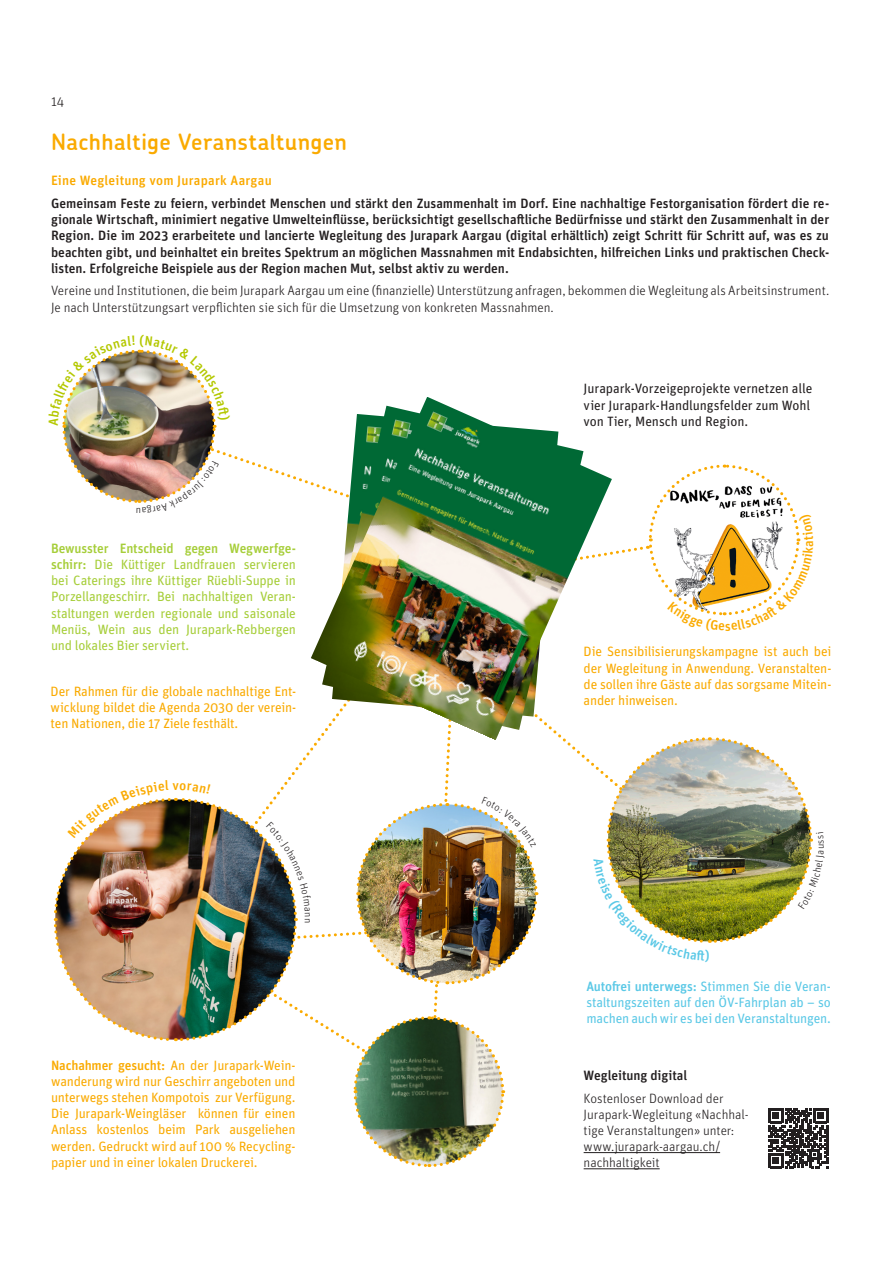
<style>
.page{position:relative;width:893px;height:1263px;background:#fff}
.page>*{position:absolute;margin:0;border:0;box-sizing:border-box;transform-origin:0 0}
._01_ZWISCHENTITEL_Unit{font:600 22.5px "Chevin";letter-spacing:.02em;color:#faaa00}
._01_LAUFTEXT_Unit{font:500 13.5px/16.2px "Unit OT";letter-spacing:-.005em;color:#231f20;text-align:justify}
._01_LAUFTEXT_Unit-2{font:13.5px/16.2px "Unit OT";letter-spacing:-.015em;color:#faaa00;text-align:justify}
._01_LAUFTEXT_Unit-3{font:300 13.5px/16.2px "Unit OT";letter-spacing:-.005em;color:#231f20}
._00_RÜCKSEITE_Unit{font:13.5px/16.2px "Unit OT";letter-spacing:-.015em;color:#a6ce39;text-align:justify}
._01_LAUFTEXT_Unit-4{font:13.5px/16.2px "Unit OT";letter-spacing:-.015em;color:#5ac8e6;text-align:justify}
._01_LAUFTEXT_Unit-5{font:13.5px/16.2px "Unit OT";letter-spacing:-.005em;color:#231f20}
._01_ZWISCHENTITEL_Unit-2{font:500 13.5px "Unit OT";letter-spacing:.015em;color:#faaa00}
.t1{font:300 10.5px "Unit OT";color:#231f20}
.s1{font-weight:500}
</style>
<div class="page">
<img style="left:318px;top:631px;width:227px;height:10px">
<hr style="left:584px;top:1168px;width:76px;height:1px;background:#231f20">
<img style="left:62px;top:349px;width:739px;height:282px">
<img style="left:53px;top:641px;width:775px;height:527px">
<p class="_01_LAUFTEXT_Unit-3" style="left:51px;top:94px;width:15px">14</p>
<p class="_01_ZWISCHENTITEL_Unit" style="left:51px;top:128px;width:298px">Nachhaltige Veranstaltungen</p>
<p class="_01_ZWISCHENTITEL_Unit-2" style="left:51px;top:172px;width:222px">Eine Wegleitung vom Jurapark Aargau</p>
<p class="_01_LAUFTEXT_Unit" style="left:51px;top:195px;width:780px">Gemeinsam Feste zu feiern, verbindet Menschen und stärkt den Zusammenhalt im Dorf. Eine nachhaltige Festorganisation fördert die re&shy;gionale Wirtschaft, minimiert negative Umwelteinflüsse, berücksichtigt gesellschaftliche Bedürfnisse und stärkt den Zusammenhalt in der Region. Die im 2023 erarbeitete und lancierte Wegleitung des Jurapark Aargau (digital erhältlich) zeigt Schritt für Schritt auf, was es zu beachten gibt, und beinhaltet ein breites Spektrum an möglichen Massnahmen mit Endabsichten, hilfreichen Links und praktischen Check&shy;listen. Erfolgreiche Beispiele aus der Region machen Mut, selbst aktiv zu werden.</p>
<p class="_01_LAUFTEXT_Unit-3" style="left:51px;top:283px;width:780px">Vereine und Institutionen, die beim Jurapark Aargau um eine (finanzielle) Unterstützung anfragen, bekommen die Wegleitung als Arbeitsinstrument.<br>Je nach Unterstützungsart verpflichten sie sich für die Umsetzung von konkreten Massnahmen.</p>
<p class="_00_RÜCKSEITE_Unit" style="left:51px;top:540px;width:246px"><span class="s1">Bewusster Entscheid gegen Wegwerfge&shy;schirr:</span> Die Küttiger Landfrauen servieren bei Caterings ihre Küttiger Rüebli-Suppe in Porzellangeschirr. Bei nachhaltigen Veran&shy;staltungen werden regionale und saisonale Menüs, Wein aus den Jurapark-Rebbergen und lokales Bier serviert.</p>
<p class="_01_LAUFTEXT_Unit-2" style="left:51px;top:683px;width:247px">Der Rahmen für die globale nachhaltige Ent&shy;wicklung bildet die Agenda 2030 der verein&shy;ten Nationen, die 17 Ziele festhält.</p>
<p class="_01_ZWISCHENTITEL_Unit-2" style="left:173px;top:776px;width:8px">v</p>
<p class="t1" style="left:315px;top:918px;width:7px;rotate:90deg">n</p>
<p class="_01_LAUFTEXT_Unit-2" style="left:51px;top:1056px;width:246px"><span class="s1">Nachahmer gesucht:</span> An der Jurapark-Wein&shy;wanderung wird nur Geschirr angeboten und unterwegs stehen Kompotois zur Verfügung.<br>Die Jurapark-Weingläser können für einen Anlass kostenlos beim Park ausgeliehen werden. Gedruckt wird auf 100 % Recycling&shy;papier und in einer lokalen Druckerei.</p>
<p class="_01_LAUFTEXT_Unit-5" style="left:584px;top:380px;width:230px">Jurapark-Vorzeigeprojekte vernetzen alle vier Jurapark-Handlungsfelder zum Wohl von Tier, Mensch und Region.</p>
<p class="_01_ZWISCHENTITEL_Unit-2" style="left:800px;top:547px;width:8px;rotate:-90deg">a</p>
<p class="_01_LAUFTEXT_Unit-2" style="left:584px;top:643px;width:249px">Die Sensibilisierungskampagne ist auch bei der Wegleitung in Anwendung. Veranstalten&shy;de sollen ihre Gäste auf das sorgsame Mitein&shy;ander hinweisen.</p>
<p class="_01_LAUFTEXT_Unit-4" style="left:586px;top:978px;width:246px"><span class="s1">Autofrei unterwegs:</span> Stimmen Sie die Veran&shy;staltungszeiten auf den ÖV-Fahrplan ab – so machen auch wir es bei den Veranstaltungen.</p>
<p class="_01_LAUFTEXT_Unit" style="left:584px;top:1067px;width:105px">Wegleitung digital</p>
<p class="_01_LAUFTEXT_Unit-3" style="left:584px;top:1090px;width:167px">Kostenloser Download der<br>Jurapark-Wegleitung «Nachhal&shy;tige Veranstaltungen» unter: www.jurapark-aargau.ch/ nachhaltigkeit</p>
</div>
